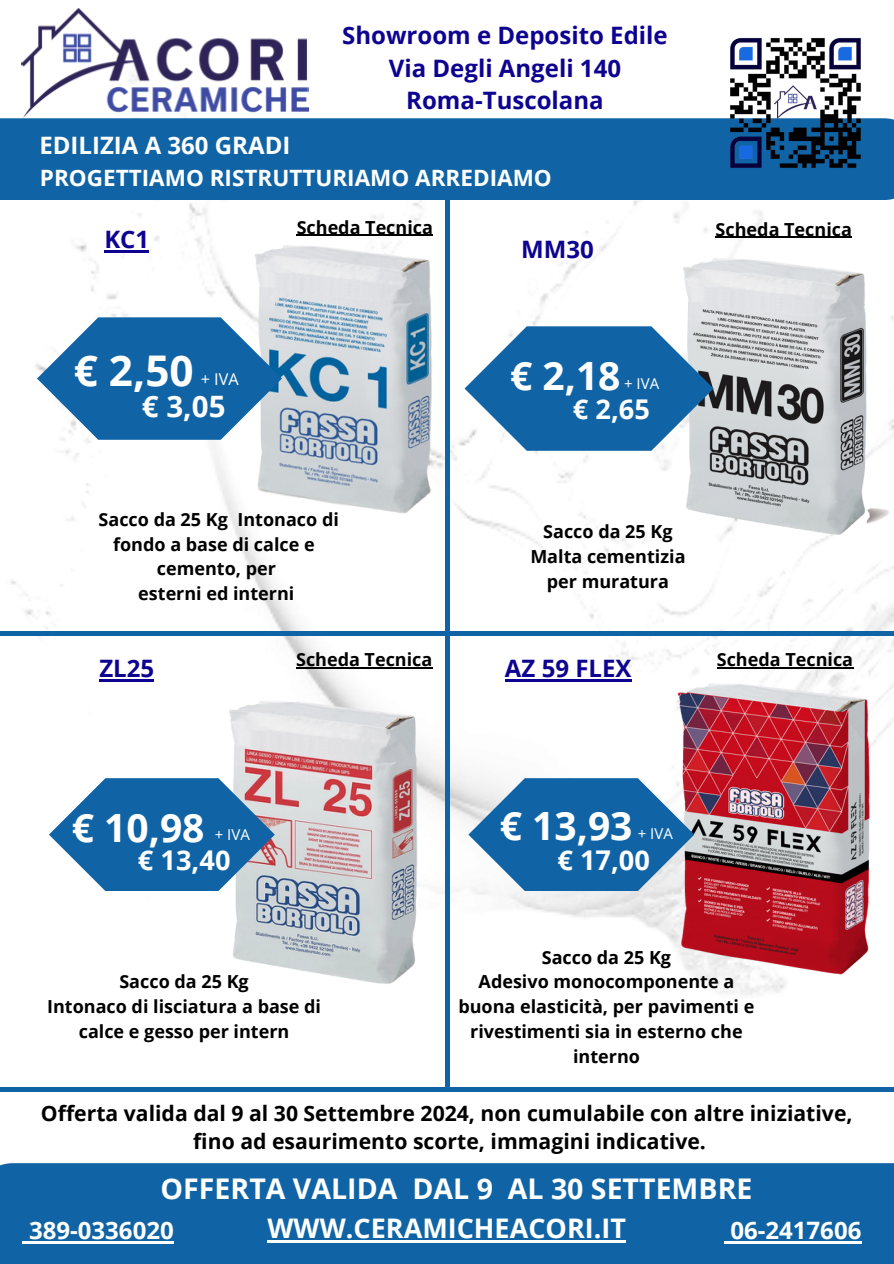
<style>
.page{position:relative;width:894px;height:1264px;background:#fff}
.page>*{position:absolute;margin:0;border:0;box-sizing:border-box;transform-origin:0 0}
.t1{font:700 42.3px "Open Sans";color:#fff}
.t2{font:700 39px "Open Sans";color:#fff}
.t3{font:700 29.4px "Open Sans";color:#fff}
.t4{font:700 28.5px "Open Sans";color:#fff}
.t5{font:700 27.15px "Open Sans";color:#fff}
.t6{font:700 27px "Open Sans";color:#fff}
.t7{font:700 24px/32.7px "Open Sans";color:#0e0291;text-align:center}
.t8{font:700 24px "Open Sans";color:#fff}
.t9{font:700 22.5px "Open Sans";color:#fff}
.t10{font:700 21.15px/28.8px "Open Sans";color:#000;text-align:center}
.t11{font:700 18px/24.8px "Open Sans";color:#000;text-align:center}
.t12{font:16.2px "Open Sans";color:#fff}
.t13{font:15px "Open Sans";color:#fff}
</style>
<div class="page">
<img style="left:0;top:8px;width:893px;height:1084px">
<div style="left:0;top:118px;width:893px;height:82px;background:#1064a5"></div>
<div style="left:0;top:1163px;width:893px;height:100px;background:#1064a5"></div>
<div style="left:0;top:631px;width:893px;height:5px;background:#1064a5"></div>
<img style="left:22px;top:9px;width:286px;height:109px">
<img style="left:716px;top:24px;width:158px;height:158px">
<div style="left:0;top:1086px;width:893px;height:5px;background:#1064a5"></div>
<img style="left:202px;top:237px;width:290px;height:291px">
<img style="left:174px;top:693px;width:298px;height:298px">
<div style="left:445px;top:192px;width:5px;height:897px;background:#1064a5"></div>
<img style="left:641px;top:675px;width:252px;height:314px">
<svg style="left:468px;top:778px;width:226px;height:113px;background:#4682b3"></svg>
<svg style="left:37px;top:317px;width:245px;height:123px"></svg>
<img style="left:647px;top:250px;width:246px;height:299px">
<svg style="left:464px;top:326px;width:249px;height:125px"></svg>
<svg style="left:49px;top:778px;width:226px;height:113px;background:#4682b3"></svg>
<svg style="left:23px;top:1241px;width:6px;height:2px"></svg>
<hr style="left:29px;top:1241px;width:145px;height:2px;background:#fff">
<svg style="left:723px;top:1241px;width:7px;height:2px"></svg>
<hr style="left:730px;top:1241px;width:131px;height:2px;background:#fff">
<hr style="left:267px;top:1240px;width:359px;height:2px;background:#fff">
<hr style="left:715px;top:237px;width:136px;height:1px;background:#000">
<hr style="left:505px;top:679px;width:126px;height:2px;background:#0e0291">
<hr style="left:99px;top:679px;width:55px;height:2px;background:#0e0291">
<hr style="left:104px;top:250px;width:45px;height:2px;background:#0e0291">
<hr style="left:296px;top:235px;width:137px;height:1px;background:#000">
<hr style="left:296px;top:667px;width:136px;height:1px;background:#000">
<hr style="left:716px;top:667px;width:137px;height:1px;background:#000">
<h1 class="t7" style="left:342px;top:18px;width:327px">Showroom e Deposito Edile<br>Via Degli Angeli 140<br>Roma-Tuscolana</h1>
<h1 class="t8" style="left:39px;top:128px;width:252px">EDILIZIA A 360 GRADI</h1>
<h3 class="t9" style="left:40px;top:162px;width:513px">PROGETTIAMO RISTRUTTURIAMO ARREDIAMO</h3>
<h1 class="t7" style="left:104px;top:222px;width:46px">KC1</h1>
<p class="t11" style="left:296px;top:214px;width:138px">Scheda Tecnica</p>
<p class="t7" style="left:521px;top:232px;width:74px">MM30</p>
<p class="t11" style="left:715px;top:216px;width:138px">Scheda Tecnica</p>
<p class="t1" style="left:74px;top:341px;width:121px">€ 2,50</p>
<p class="t3" style="left:142px;top:385px;width:85px">€ 3,05</p>
<p class="t12" style="left:201px;top:367px;width:40px">+ IVA</p>
<h3 class="t11" style="left:98px;top:506px;width:242px">Sacco da 25 Kg Intonaco di fondo a base di calce e</h3>
<h1 class="t11" style="left:157px;top:556px;width:120px">cemento, per</h1>
<h3 class="t11" style="left:138px;top:580px;width:158px">esterni ed interni</h3>
<p class="t2" style="left:510px;top:348px;width:112px">€ 2,18</p>
<p class="t5" style="left:572px;top:390px;width:78px">€ 2,65</p>
<p class="t13" style="left:624px;top:373px;width:37px">+ IVA</p>
<p class="t11" style="left:543px;top:519px;width:131px">Sacco da 25 Kg</p>
<p class="t11" style="left:530px;top:543px;width:157px">Malta cementizia</p>
<p class="t11" style="left:546px;top:568px;width:124px">per muratura</p>
<p class="t7" style="left:99px;top:651px;width:56px">ZL25</p>
<p class="t11" style="left:296px;top:647px;width:138px">Scheda Tecnica</p>
<p class="t11" style="left:716px;top:647px;width:138px">Scheda Tecnica</p>
<p class="t7" style="left:505px;top:651px;width:128px">AZ 59 FLEX</p>
<p class="t2" style="left:72px;top:799px;width:134px">€ 10,98</p>
<p class="t5" style="left:138px;top:841px;width:94px">€ 13,40</p>
<p class="t13" style="left:215px;top:824px;width:37px">+ IVA</p>
<h4 class="t2" style="left:499px;top:797px;width:134px">€ 13,93</h4>
<p class="t5" style="left:557px;top:841px;width:94px">€ 17,00</p>
<p class="t13" style="left:637px;top:823px;width:37px">+ IVA</p>
<h6 class="t11" style="left:119px;top:968px;width:131px">Sacco da 25 Kg</h6>
<h2 class="t11" style="left:47px;top:993px;width:275px">Intonaco di lisciatura a base di calce e gesso per intern</h2>
<p class="t11" style="left:541px;top:944px;width:131px">Sacco da 25 Kg</p>
<h4 class="t11" style="left:458px;top:968px;width:297px">Adesivo monocomponente a buona elasticità, per pavimenti e</h4>
<h4 class="t11" style="left:470px;top:1018px;width:274px">rivestimenti sia in esterno che</h4>
<p class="t11" style="left:573px;top:1043px;width:68px">interno</p>
<p class="t10" style="left:41px;top:1097px;width:813px">Offerta valida dal 9 al 30 Settembre 2024, non cumulabile con altre iniziative, fino ad esaurimento scorte, immagini indicative.</p>
<p class="t4" style="left:160px;top:1168px;width:593px">OFFERTA VALIDA DAL 9 AL 30 SETTEMBRE</p>
<p class="t6" style="left:267px;top:1209px;width:360px">WWW.CERAMICHEACORI.IT</p>
<h3 class="t8" style="left:29px;top:1213px;width:146px">389-0336020</h3>
<p class="t8" style="left:730px;top:1213px;width:132px">06-2417606</p>
</div>
